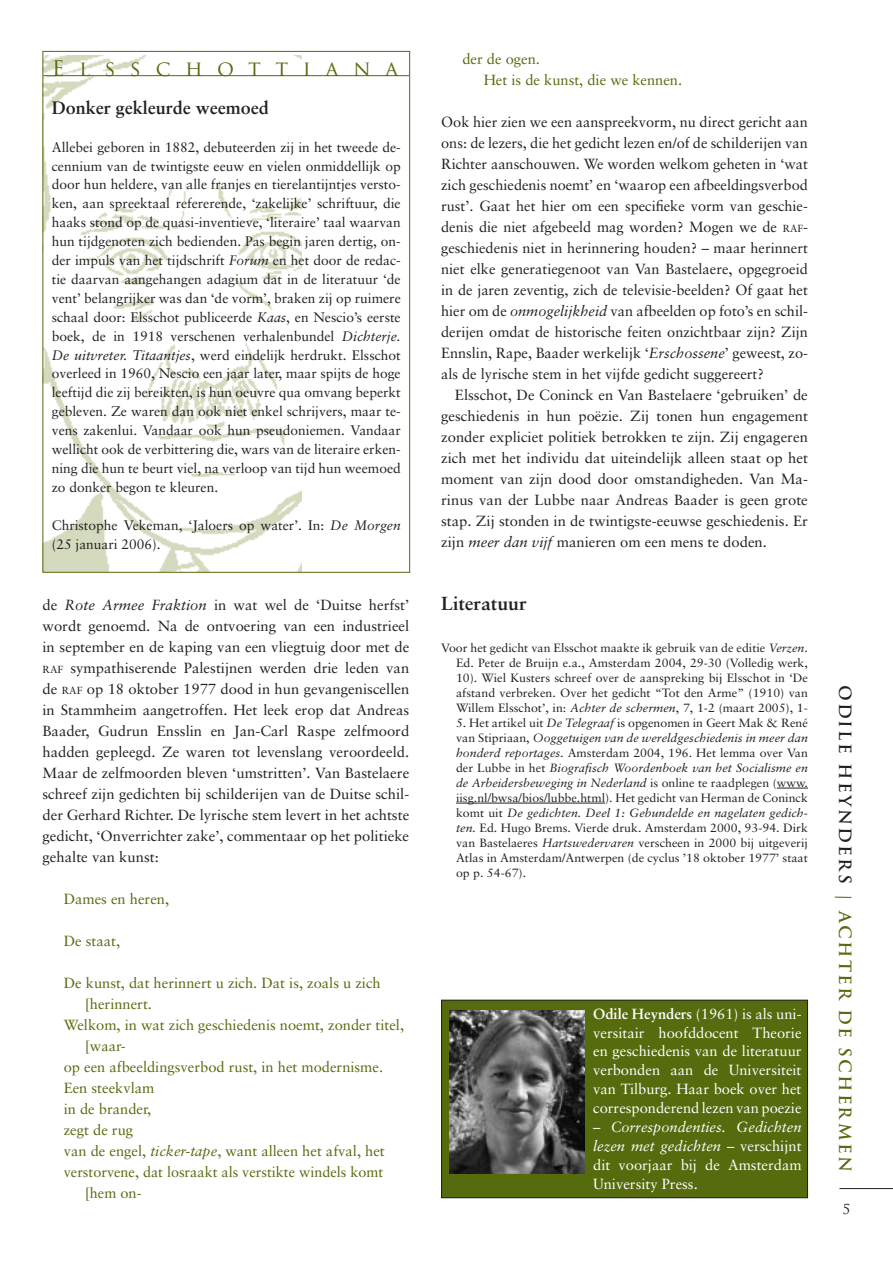
<style>
.page{position:relative;width:893px;height:1263px;background:#fff}
.page>*{position:absolute;margin:0;border:0;box-sizing:border-box;transform-origin:0 0}
.t1{font:21px "Trajan Pro";letter-spacing:.69em;color:#556b0e}
.t2{font:700 18.9px "Sabon LT";color:#231f20}
.t3{font:700 18px "Sabon LT";color:#231f20}
.t4{font:700 16.5px "Trajan Pro";color:#556b0e}
.t5{font:14.7px/21px "Sabon LT";color:#231f20;text-align:justify}
.t6{font:14.7px/21px "Sabon LT";color:#556b0e}
.t7{font:14.7px/18.9px "Sabon LT";color:#fff;text-align:justify}
.t8{font:13.8px/18.9px "Sabon LT";color:#231f20;text-align:justify}
.t9{font:12px/15px "Sabon LT";color:#231f20;text-align:justify}
.s1{font-style:italic}
.s2{font-size:10.35px}
.s3{font-weight:700}
.s4{color:#231f20}
</style>
<div class="page">
<div style="left:442px;top:1000px;width:365px;height:198px;background:#556b0e"></div>
<div style="left:441px;top:1000px;width:367px;height:198px;border:1px solid #231f20"></div>
<img style="left:450px;top:1010px;width:134px;height:163px">
<hr style="left:777px;top:788px;width:31px;height:1px;background:#231f20">
<hr style="left:456px;top:803px;width:149px;height:1px;background:#231f20">
<img style="left:45px;top:56px;width:257px;height:515px">
<hr style="left:43px;top:75px;width:366px;height:1px;background:#556b0e">
<hr style="left:839px;top:1188px;width:54px;height:1px;background:#231f20">
<h1 class="t1" style="left:52px;top:55px;width:348px">Elsschottiana</h1>
<p class="t3" style="left:52px;top:96px;width:219px">Donker gekleurde weemoed</p>
<p class="t8" style="left:52px;top:137px;width:351px">Allebei geboren in 1882, debuteerden zij in het tweede de&shy;cennium van de twintigste eeuw en vielen onmiddellijk op door hun heldere, van alle franjes en tierelantijntjes versto&shy;ken, aan spreektaal refererende, ‘zakelijke’ schriftuur, die haaks stond op de quasi-inventieve, ‘literaire’ taal waarvan hun tijdgenoten zich bedienden. Pas begin jaren dertig, on&shy;der impuls van het tijdschrift <span class="s1">Forum</span> en het door de redac&shy;tie daarvan aangehangen adagium dat in de literatuur ‘de vent’ belangrijker was dan ‘de vorm’, braken zij op ruimere schaal door: Elsschot publiceerde <span class="s1">Kaas</span>, en Nescio’s eerste boek, de in 1918 verschenen verhalenbundel <span class="s1">Dichterje.<br>De uitvreter. Titaantjes</span>, werd eindelijk herdrukt. Elsschot overleed in 1960, Nescio een jaar later, maar spijts de hoge leeftijd die zij bereikten, is hun oeuvre qua omvang beperkt gebleven. Ze waren dan ook niet enkel schrijvers, maar te&shy;vens zakenlui. Vandaar ook hun pseudoniemen. Vandaar wellicht ook de verbittering die, wars van de literaire erken&shy;ning die hun te beurt viel, na verloop van tijd hun weemoed zo donker begon te kleuren.</p>
<p class="t8" style="left:52px;top:515px;width:350px">Christophe Vekeman, ‘Jaloers op water’. In: <span class="s1">De Morgen </span>(25 januari 2006).</p>
<p class="t5" style="left:43px;top:594px;width:368px">de <span class="s1">Rote Armee Fraktion</span> in wat wel de ‘Duitse herfst’ wordt genoemd. Na de ontvoering van een industrieel in september en de kaping van een vliegtuig door met de <span class="s2">raf</span> sympathiserende Palestijnen werden drie leden van de <span class="s2">raf</span> op 18 oktober 1977 dood in hun gevangeniscellen in Stammheim aangetroffen. Het leek erop dat Andreas Baader, Gudrun Ensslin en Jan-Carl Raspe zelfmoord hadden gepleegd. Ze waren tot levenslang veroordeeld.<br>Maar de zelfmoorden bleven ‘umstritten’. Van Bastelaere schreef zijn gedichten bij schilderijen van de Duitse schil&shy;der Gerhard Richter. De lyrische stem levert in het achtste gedicht, ‘Onverrichter zake’, commentaar op het politieke gehalte van kunst:</p>
<p class="t6" style="left:64px;top:888px;width:107px">Dames en heren,</p>
<p class="t6" style="left:64px;top:930px;width:58px">De staat,</p>
<p class="t6" style="left:64px;top:972px;width:318px">De kunst, dat herinnert u zich. Dat is, zoals u zich</p>
<p class="t6" style="left:85px;top:993px;width:68px">[herinnert.</p>
<p class="t6" style="left:64px;top:1014px;width:342px">Welkom, in wat zich geschiedenis noemt, zonder titel,</p>
<p class="t6" style="left:85px;top:1035px;width:42px">[waar-</p>
<p class="t6" style="left:64px;top:1056px;width:321px">op een afbeeldingsverbod rust, in het modernisme.</p>
<p class="t6" style="left:64px;top:1077px;width:92px">Een steekvlam</p>
<p class="t6" style="left:64px;top:1098px;width:89px">in de brander,</p>
<p class="t6" style="left:64px;top:1119px;width:71px">zegt de rug</p>
<p class="t6" style="left:64px;top:1140px;width:322px">van de engel, <span class="s1">ticker-tape</span>, want alleen het afval, het</p>
<p class="t6" style="left:64px;top:1161px;width:321px">verstorvene, dat losraakt als verstikte windels komt</p>
<p class="t6" style="left:85px;top:1182px;width:58px">[hem on-</p>
<p class="t6" style="left:484px;top:48px;width:200px;text-indent:-21px">der de ogen.<br>Het is de kunst, die we kennen.</p>
<p class="t5" style="left:441px;top:111px;width:368px">Ook hier zien we een aanspreekvorm, nu direct gericht aan ons: de lezers, die het gedicht lezen en/of de schilderijen van Richter aanschouwen. We worden welkom geheten in ‘wat zich geschiedenis noemt’ en ‘waarop een afbeeldingsverbod rust’. Gaat het hier om een specifieke vorm van geschie&shy;denis die niet afgebeeld mag worden? Mogen we de <span class="s2">raf&shy;</span>geschiedenis niet in herinnering houden? – maar herinnert niet elke generatiegenoot van Van Bastelaere, opgegroeid in de jaren zeventig, zich de televisie-beelden? Of gaat het hier om de <span class="s1">onmogelijkheid</span> van afbeelden op foto’s en schil&shy;derijen omdat de historische feiten onzichtbaar zijn? Zijn Ennslin, Rape, Baader werkelijk ‘<span class="s1">Erschossene</span>’ geweest, zo&shy;als de lyrische stem in het vijfde gedicht suggereert?</p>
<p class="t5" style="left:441px;top:384px;width:368px;text-indent:14px">Elsschot, De Coninck en Van Bastelaere ‘gebruiken’ de geschiedenis in hun poëzie. Zij tonen hun engagement zonder expliciet politiek betrokken te zijn. Zij engageren zich met het individu dat uiteindelijk alleen staat op het moment van zijn dood door omstandigheden. Van Ma&shy;rinus van der Lubbe naar Andreas Baader is geen grote stap. Zij stonden in de twintigste-eeuwse geschiedenis. Er zijn <span class="s1">meer dan vijf</span> manieren om een mens te doden.</p>
<p class="t2" style="left:441px;top:591px;width:87px">Literatuur</p>
<p class="t9" style="left:456px;top:640px;width:353px;text-indent:-15px">Voor het gedicht van Elsschot maakte ik gebruik van de editie <span class="s1">Verzen</span>.<br>Ed. Peter de Bruijn e.a., Amsterdam 2004, 29-30 (Volledig werk, 10). Wiel Kusters schreef over de aanspreking bij Elsschot in ‘De afstand verbreken. Over het gedicht “Tot den Arme” (1910) van Willem Elsschot’, in: <span class="s1">Achter de schermen</span>, 7, 1-2 (maart 2005), 1-</p>
<p class="t9" style="left:456px;top:715px;width:353px">5. Het artikel uit <span class="s1">De Telegraaf</span> is opgenomen in Geert Mak &amp; René van Stipriaan, <span class="s1">Ooggetuigen van de wereldgeschiedenis in meer dan honderd reportages</span>. Amsterdam 2004, 196. Het lemma over Van der Lubbe in het <span class="s1">Biografisch Woordenboek van het Socialisme en de Arbeidersbeweging in Nederland</span> is online te raadplegen (www. iisg.nl/bwsa/bios/lubbe.html). Het gedicht van Herman de Coninck komt uit <span class="s1">De gedichten. Deel 1: Gebundelde en nagelaten gedich&shy;ten.</span> Ed. Hugo Brems. Vierde druk. Amsterdam 2000, 93-94. Dirk van Bastelaeres <span class="s1">Hartswedervaren</span> verscheen in 2000 bij uitgeverij Atlas in Amsterdam/Antwerpen (de cyclus ’18 oktober 1977’ staat op p. 54-67).</p>
<p class="t7" style="left:593px;top:1004px;width:210px"><span class="s3">Odile Heynders</span> (1961) is als uni&shy;versitair hoofddocent Theorie en geschiedenis van de literatuur verbonden aan de Universiteit van Tilburg. Haar boek over het corresponderend lezen van poezie</p>
<p class="t7" style="left:593px;top:1117px;width:210px">– <span class="s1">Correspondenties. Gedichten lezen met gedichten</span> – verschijnt dit voorjaar bij de Amsterdam University Press.</p>
<p class="t4" style="left:855px;top:685px;width:489px;rotate:90deg"><span class="s4">Odile Heynders</span> | ACHTER DE SCHERMEN</p>
</div>
